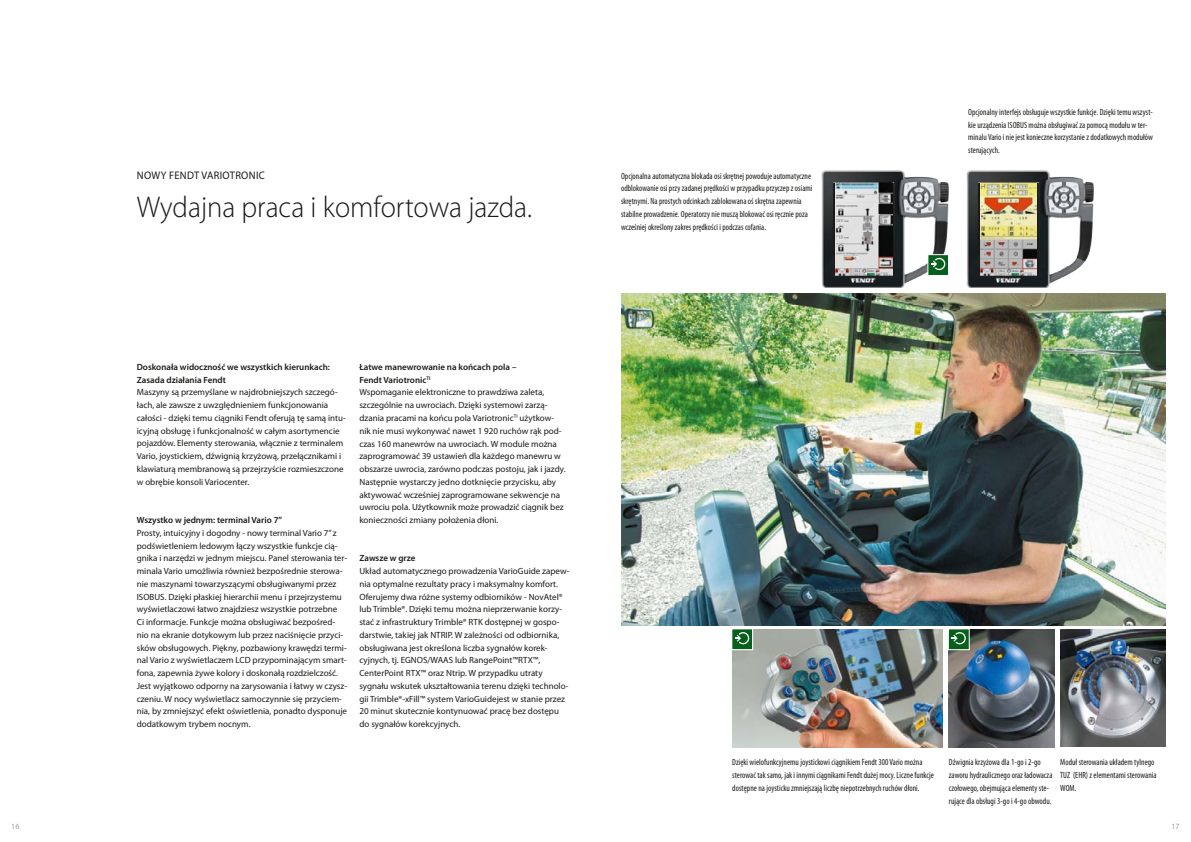
<style>
.page{position:relative;width:1191px;height:842px;background:#fff}
.page>*{position:absolute;margin:0;border:0;box-sizing:border-box;transform-origin:0 0}
.t1{font:300 30px "Myriad Pro";color:#1a1a18;scale:.95 1}
.t2{font:11px "Myriad Pro";letter-spacing:.03em;color:#1a1a18;scale:.95 1}
.t3{font:9px/12.8px "Myriad Pro";color:#1a1a18}
.t4{font:condensed 9px/12.8px "Myriad Pro";letter-spacing:.005em;color:#1a1a18;scale:.95 1}
.t5{font:600 9px/12.8px "Myriad Pro";color:#1a1a18}
.t6{font:8px "Myriad Pro";color:#9f9f9e}
.s1{font-weight:600}
</style>
<div class="page">
<img style="left:621px;top:293px;width:544px;height:332px">
<img style="left:821px;top:170px;width:128px;height:118px">
<img style="left:949px;top:629px;width:105px;height:118px">
<img style="left:1060px;top:629px;width:105px;height:118px">
<img style="left:732px;top:629px;width:211px;height:118px">
<img style="left:966px;top:170px;width:127px;height:118px">
<svg style="left:927px;top:254px;width:22px;height:22px"></svg>
<svg style="left:732px;top:629px;width:21px;height:22px"></svg>
<svg style="left:948px;top:629px;width:22px;height:22px"></svg>
<p class="t6" style="left:11px;top:822px;width:10px">16</p>
<p class="t2" style="left:137px;top:169px;width:136px">NOWY FENDT VARIOTRONIC</p>
<h1 class="t1" style="left:137px;top:190px;width:418px">Wydajna praca i komfortowa jazda.</h1>
<p class="t4" style="left:621px;top:169px;width:203px">Opcjonalna automatyczna blokada osi skrętnej powoduje automatyczne odblokowanie osi przy zadanej prędkości w przypadku przyczep z osiami skrętnymi. Na prostych odcinkach zablokowana oś skrętna zapewnia stabilne prowadzenie. Operatorzy nie muszą blokować osi ręcznie poza wcześniej określony zakres prędkości i podczas cofania.</p>
<p class="t4" style="left:968px;top:106px;width:196px">Opcjonalny interfejs obsługuje wszystkie funkcje. Dzięki temu wszyst&shy;kie urządzenia ISOBUS można obsługiwać za pomocą modułu w ter&shy;minalu Vario i nie jest konieczne korzystanie z dodatkowych modułów sterujących.</p>
<p class="t5" style="left:137px;top:361px;width:195px">Doskonała widoczność we wszystkich kierunkach:<br>Zasada działania Fendt</p>
<p class="t3" style="left:137px;top:386px;width:211px">Maszyny są przemyślane w najdrobniejszych szczegó&shy;łach, ale zawsze z uwzględnieniem funkcjonowania całości - dzięki temu ciągniki Fendt oferują tę samą intu&shy;icyjną obsługę i funkcjonalność w całym asortymencie pojazdów. Elementy sterowania, włącznie z terminalem Vario, joystickiem, dźwignią krzyżową, przełącznikami i klawiaturą membranową są przejrzyście rozmieszczone w obrębie konsoli Variocenter.</p>
<p class="t5" style="left:137px;top:514px;width:147px">Wszystko w jednym: terminal Vario 7”</p>
<p class="t3" style="left:137px;top:526px;width:212px">Prosty, intuicyjny i dogodny - nowy terminal Vario 7” z podświetleniem ledowym łączy wszystkie funkcje cią&shy;gnika i narzędzi w jednym miejscu. Panel sterowania ter&shy;minala Vario umożliwia również bezpośrednie sterowa&shy;nie maszynami towarzyszącymi obsługiwanymi przez ISOBUS. Dzięki płaskiej hierarchii menu i przejrzystemu wyświetlaczowi łatwo znajdziesz wszystkie potrzebne<br>Ci informacje. Funkcje można obsługiwać bezpośred&shy;nio na ekranie dotykowym lub przez naciśnięcie przyci&shy;sków obsługowych. Piękny, pozbawiony krawędzi termi&shy;nal Vario z wyświetlaczem LCD przypominającym smart&shy;fona, zapewnia żywe kolory i doskonałą rozdzielczość.<br>Jest wyjątkowo odporny na zarysowania i łatwy w czysz&shy;czeniu. W nocy wyświetlacz samoczynnie się przyciem&shy;nia, by zmniejszyć efekt oświetlenia, ponadto dysponuje dodatkowym trybem nocnym.</p>
<p class="t3" style="left:359px;top:361px;width:208px"><span class="s1">Łatwe manewrowanie na końcach pola –<br>Fendt Variotronic</span><sup>TI<br></sup>Wspomaganie elektroniczne to prawdziwa zaleta, szczególnie na uwrociach. Dzięki systemowi zarzą&shy;dzania pracami na końcu pola Variotronic<sup>TI</sup> użytkow&shy;nik nie musi wykonywać nawet 1 920 ruchów rąk pod&shy;czas 160 manewrów na uwrociach. W module można zaprogramować 39 ustawień dla każdego manewru w obszarze uwrocia, zarówno podczas postoju, jak i jazdy.<br>Następnie wystarczy jedno dotknięcie przycisku, aby aktywować wcześniej zaprogramowane sekwencje na uwrociu pola. Użytkownik może prowadzić ciągnik bez konieczności zmiany położenia dłoni.</p>
<p class="t5" style="left:359px;top:552px;width:58px">Zawsze w grze</p>
<p class="t3" style="left:359px;top:565px;width:211px">Układ automatycznego prowadzenia VarioGuide zapew&shy;nia optymalne rezultaty pracy i maksymalny komfort.<br>Oferujemy dwa różne systemy odbiorników - NovAtel® lub Trimble®. Dzięki temu można nieprzerwanie korzy&shy;stać z infrastruktury Trimble® RTK dostępnej w gospo&shy;darstwie, takiej jak NTRIP. W zależności od odbiornika, obsługiwana jest określona liczba sygnałów korek&shy;cyjnych, tj. EGNOS/WAAS lub RangePoint™RTX™, CenterPoint RTX™ oraz Ntrip. W przypadku utraty sygnału wskutek ukształtowania terenu dzięki technolo&shy;gii Trimble®-xFill™ system VarioGuidejest w stanie przez 20 minut skutecznie kontynuować pracę bez dostępu do sygnałów korekcyjnych.</p>
<p class="t4" style="left:732px;top:756px;width:214px">Dzięki wielofunkcyjnemu joystickowi ciągnikiem Fendt 300 Vario można sterować tak samo, jak i innymi ciągnikami Fendt dużej mocy. Liczne funkcje dostępne na joysticku zmniejszają liczbę niepotrzebnych ruchów dłoni.</p>
<p class="t4" style="left:949px;top:756px;width:110px">Dźwignia krzyżowa dla 1-go i 2-go zaworu hydraulicznego oraz ładowacza czołowego, obejmująca elementy ste&shy;rujące dla obsługi 3-go i 4-go obwodu.</p>
<p class="t4" style="left:1060px;top:756px;width:103px">Moduł sterowania układem tylnego<br>TUZ (EHR) z elementami sterowania<br>WOM.</p>
<p class="t6" style="left:1171px;top:822px;width:10px">17</p>
</div>
